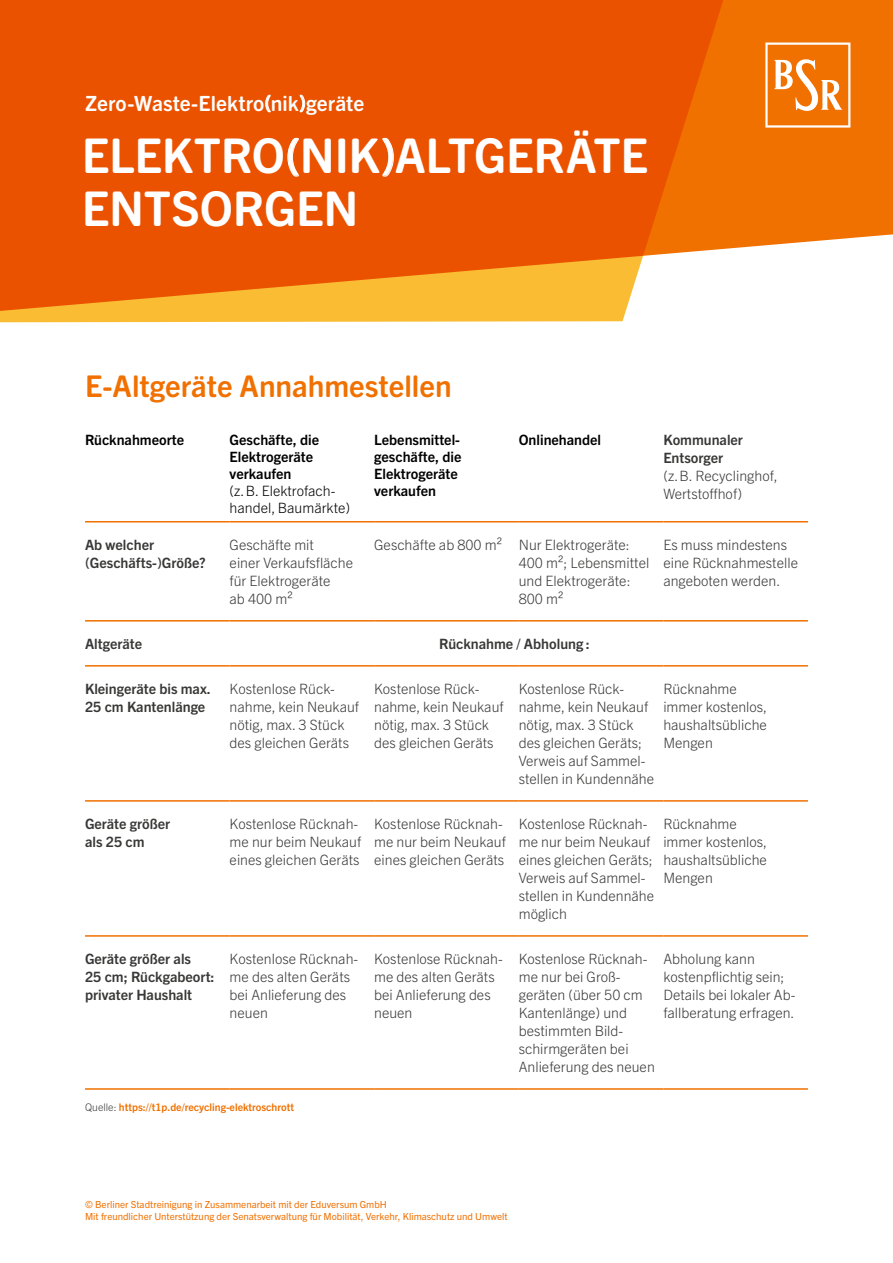
<style>
.page{position:relative;width:893px;height:1263px;background:#fff}
.page>*{position:absolute;margin:0;border:0;box-sizing:border-box;transform-origin:0 0}
.t1{font:700 48px/52.5px "Trade Gothic Next SR Pro";letter-spacing:-.01em;color:#fff}
.t2{font:700 30px "Trade Gothic Next SR Pro";color:#f07000}
.t3{font:700 21px "Trade Gothic Next SR Pro";letter-spacing:.005em;color:#fff}
.t4{font:300 14.25px/18px "Trade Gothic Next LT Pro";color:#383937}
.t5{font:700 14.25px "Trade Gothic Next LT Pro";color:#383937}
.t6{font:700 14.25px/17.1px "Trade Gothic Next LT Pro";color:#000}
.t7{font:700 10.5px "Trade Gothic Next LT Pro";color:#f07000}
.t8{font:9.75px/12px "Trade Gothic Next LT Pro";color:#f07000}
.s1{font-weight:300}
.s2{font-weight:700}
.s3{font-weight:300;color:#383937}
</style>
<div class="page">
<div style="left:791px;top:0;width:102px;height:244px;background:#f07000"></div>
<svg style="left:0;top:0;width:791px;height:322px;background:#ed6710"></svg>
<svg style="left:765px;top:43px;width:85px;height:85px"></svg>
<hr style="left:85px;top:1088px;width:145px;height:2px;background:#f07000">
<hr style="left:230px;top:1088px;width:144px;height:2px;background:#f07000">
<hr style="left:374px;top:1088px;width:145px;height:2px;background:#f07000">
<hr style="left:519px;top:1088px;width:144px;height:2px;background:#f07000">
<hr style="left:663px;top:1088px;width:145px;height:2px;background:#f07000">
<hr style="left:85px;top:935px;width:145px;height:2px;background:#f07000">
<hr style="left:230px;top:935px;width:144px;height:2px;background:#f07000">
<hr style="left:374px;top:935px;width:145px;height:2px;background:#f07000">
<hr style="left:519px;top:935px;width:144px;height:2px;background:#f07000">
<hr style="left:663px;top:935px;width:145px;height:2px;background:#f07000">
<hr style="left:85px;top:800px;width:145px;height:2px;background:#f07000">
<hr style="left:230px;top:800px;width:144px;height:2px;background:#f07000">
<hr style="left:374px;top:800px;width:145px;height:2px;background:#f07000">
<hr style="left:519px;top:800px;width:144px;height:2px;background:#f07000">
<hr style="left:663px;top:800px;width:145px;height:2px;background:#f07000">
<hr style="left:85px;top:665px;width:145px;height:2px;background:#f07000">
<hr style="left:230px;top:665px;width:144px;height:2px;background:#f07000">
<hr style="left:374px;top:665px;width:145px;height:2px;background:#f07000">
<hr style="left:519px;top:665px;width:144px;height:2px;background:#f07000">
<hr style="left:663px;top:665px;width:145px;height:2px;background:#f07000">
<hr style="left:85px;top:620px;width:145px;height:1px;background:#f07000">
<hr style="left:230px;top:620px;width:144px;height:1px;background:#f07000">
<hr style="left:374px;top:620px;width:145px;height:1px;background:#f07000">
<hr style="left:519px;top:620px;width:144px;height:1px;background:#f07000">
<hr style="left:663px;top:620px;width:145px;height:1px;background:#f07000">
<hr style="left:85px;top:521px;width:145px;height:1px;background:#f07000">
<hr style="left:230px;top:521px;width:144px;height:1px;background:#f07000">
<hr style="left:374px;top:521px;width:145px;height:1px;background:#f07000">
<hr style="left:519px;top:521px;width:144px;height:1px;background:#f07000">
<hr style="left:663px;top:521px;width:145px;height:1px;background:#f07000">
<p class="t3" style="left:85px;top:88px;width:281px">Zero-Waste-Elektro(nik)geräte</p>
<p class="t1" style="left:82px;top:126px;width:568px">ELEKTRO(NIK)ALTGERÄTE<br>ENTSORGEN</p>
<h1 class="t2" style="left:85px;top:366px;width:368px">E-Altgeräte Annahmestellen</h1>
<p class="t6" style="left:85px;top:430px;width:101px">Rücknahmeorte</p>
<p class="t6" style="left:230px;top:430px;width:122px">Geschäfte, die<br>Elektrogeräte verkaufen<br><span class="s1">(z.B. Elektrofach&shy;handel, Baumärkte)</span></p>
<p class="t6" style="left:374px;top:430px;width:89px">Lebensmittel&shy;geschäfte, die<br>Elektrogeräte verkaufen</p>
<p class="t6" style="left:519px;top:430px;width:84px">Onlinehandel</p>
<p class="t4" style="left:663px;top:430px;width:116px"><span class="s2">Kommunaler<br>Entsorger<br></span>(z.B. Recyclinghof,<br>Wertstoffhof)</p>
<p class="t5" style="left:85px;top:535px;width:71px">Ab welcher</p>
<p class="t4" style="left:230px;top:535px;width:86px">Geschäfte mit</p>
<p class="t4" style="left:374px;top:535px;width:129px">Geschäfte ab 800 m²</p>
<p class="t4" style="left:519px;top:535px;width:113px">Nur Elektrogeräte:</p>
<p class="t4" style="left:663px;top:535px;width:125px">Es muss mindestens</p>
<p class="t5" style="left:85px;top:553px;width:122px">(Geschäfts-)Größe?</p>
<p class="t4" style="left:230px;top:553px;width:125px">einer Verkaufsfläche</p>
<p class="t4" style="left:519px;top:553px;width:132px">400 m²; Lebensmittel</p>
<p class="t4" style="left:663px;top:553px;width:136px">eine Rücknahmestelle</p>
<p class="t4" style="left:230px;top:571px;width:103px">für Elektrogeräte</p>
<p class="t4" style="left:519px;top:571px;width:113px">und Elektrogeräte:</p>
<p class="t4" style="left:663px;top:571px;width:118px">angeboten werden.</p>
<p class="t4" style="left:230px;top:589px;width:65px">ab 400 m²</p>
<p class="t4" style="left:519px;top:589px;width:46px">800 m²</p>
<p class="t5" style="left:85px;top:634px;width:59px">Altgeräte</p>
<p class="t5" style="left:439px;top:634px;width:152px">Rücknahme / Abholung :</p>
<p class="t5" style="left:85px;top:679px;width:127px">Kleingeräte bis max.</p>
<p class="t4" style="left:230px;top:679px;width:107px">Kostenlose Rück-</p>
<p class="t4" style="left:374px;top:679px;width:107px">Kostenlose Rück-</p>
<p class="t4" style="left:519px;top:679px;width:107px">Kostenlose Rück-</p>
<p class="t4" style="left:663px;top:679px;width:75px">Rücknahme</p>
<p class="t5" style="left:85px;top:697px;width:122px">25 cm Kantenlänge</p>
<p class="t4" style="left:230px;top:697px;width:131px">nahme, kein Neukauf</p>
<p class="t4" style="left:374px;top:697px;width:131px">nahme, kein Neukauf</p>
<p class="t4" style="left:519px;top:697px;width:131px">nahme, kein Neukauf</p>
<p class="t4" style="left:663px;top:697px;width:105px">immer kostenlos,</p>
<p class="t4" style="left:230px;top:715px;width:116px">nötig, max. 3 Stück</p>
<p class="t4" style="left:374px;top:715px;width:116px">nötig, max. 3 Stück</p>
<p class="t4" style="left:519px;top:715px;width:116px">nötig, max. 3 Stück</p>
<p class="t4" style="left:663px;top:715px;width:105px">haushaltsübliche</p>
<p class="t4" style="left:230px;top:733px;width:121px">des gleichen Geräts</p>
<p class="t4" style="left:374px;top:733px;width:121px">des gleichen Geräts</p>
<p class="t4" style="left:519px;top:733px;width:125px">des gleichen Geräts;</p>
<p class="t4" style="left:663px;top:733px;width:51px">Mengen</p>
<p class="t4" style="left:519px;top:751px;width:137px">Verweis auf Sammel&shy;stellen in Kundennähe</p>
<p class="t5" style="left:85px;top:814px;width:87px">Geräte größer</p>
<p class="t4" style="left:230px;top:814px;width:130px">Kostenlose Rücknah-</p>
<p class="t4" style="left:374px;top:814px;width:130px">Kostenlose Rücknah-</p>
<p class="t4" style="left:519px;top:814px;width:130px">Kostenlose Rücknah-</p>
<p class="t4" style="left:663px;top:814px;width:75px">Rücknahme</p>
<p class="t5" style="left:85px;top:832px;width:61px">als 25 cm</p>
<p class="t4" style="left:230px;top:832px;width:133px">me nur beim Neukauf</p>
<p class="t4" style="left:374px;top:832px;width:133px">me nur beim Neukauf</p>
<p class="t4" style="left:519px;top:832px;width:133px">me nur beim Neukauf</p>
<p class="t4" style="left:663px;top:832px;width:105px">immer kostenlos,</p>
<p class="t4" style="left:230px;top:850px;width:131px">eines gleichen Geräts</p>
<p class="t4" style="left:374px;top:850px;width:131px">eines gleichen Geräts</p>
<p class="t4" style="left:519px;top:850px;width:135px">eines gleichen Geräts;</p>
<p class="t4" style="left:663px;top:850px;width:105px">haushaltsübliche</p>
<p class="t4" style="left:519px;top:868px;width:128px">Verweis auf Sammel-</p>
<p class="t4" style="left:663px;top:868px;width:51px">Mengen</p>
<p class="t4" style="left:519px;top:886px;width:137px">stellen in Kundennähe möglich</p>
<p class="t5" style="left:85px;top:949px;width:108px">Geräte größer als</p>
<p class="t4" style="left:230px;top:949px;width:130px">Kostenlose Rücknah-</p>
<p class="t4" style="left:374px;top:949px;width:130px">Kostenlose Rücknah-</p>
<p class="t4" style="left:519px;top:949px;width:130px">Kostenlose Rücknah-</p>
<p class="t4" style="left:663px;top:949px;width:93px">Abholung kann</p>
<p class="t5" style="left:85px;top:967px;width:131px">25 cm; Rückgabeort:</p>
<p class="t4" style="left:230px;top:967px;width:122px">me des alten Geräts</p>
<p class="t4" style="left:374px;top:967px;width:122px">me des alten Geräts</p>
<p class="t4" style="left:519px;top:967px;width:103px">me nur bei Groß-</p>
<p class="t4" style="left:663px;top:967px;width:123px">kostenpflichtig sein;</p>
<p class="t5" style="left:85px;top:985px;width:109px">privater Haushalt</p>
<p class="t4" style="left:230px;top:985px;width:118px">bei Anlieferung des</p>
<p class="t4" style="left:374px;top:985px;width:118px">bei Anlieferung des</p>
<p class="t4" style="left:519px;top:985px;width:126px">geräten (über 50 cm</p>
<p class="t4" style="left:663px;top:985px;width:134px">Details bei lokaler Ab-</p>
<p class="t4" style="left:230px;top:1003px;width:40px">neuen</p>
<p class="t4" style="left:374px;top:1003px;width:40px">neuen</p>
<p class="t4" style="left:519px;top:1003px;width:110px">Kantenlänge) und</p>
<p class="t4" style="left:663px;top:1003px;width:133px">fallberatung erfragen.</p>
<p class="t4" style="left:519px;top:1021px;width:138px">bestimmten Bild&shy;schirmgeräten bei<br>Anlieferung des neuen</p>
<p class="t7" style="left:85px;top:1099px;width:210px"><span class="s3">Quelle:</span> https://t1p.de/recycling-elektroschrott</p>
<p class="t8" style="left:85px;top:1198px;width:424px">© Berliner Stadtreinigung in Zusammenarbeit mit der Eduversum GmbH<br>Mit freundlicher Unterstützung der Senatsverwaltung für Mobilität, Verkehr, Klimaschutz und Umwelt</p>
</div>
